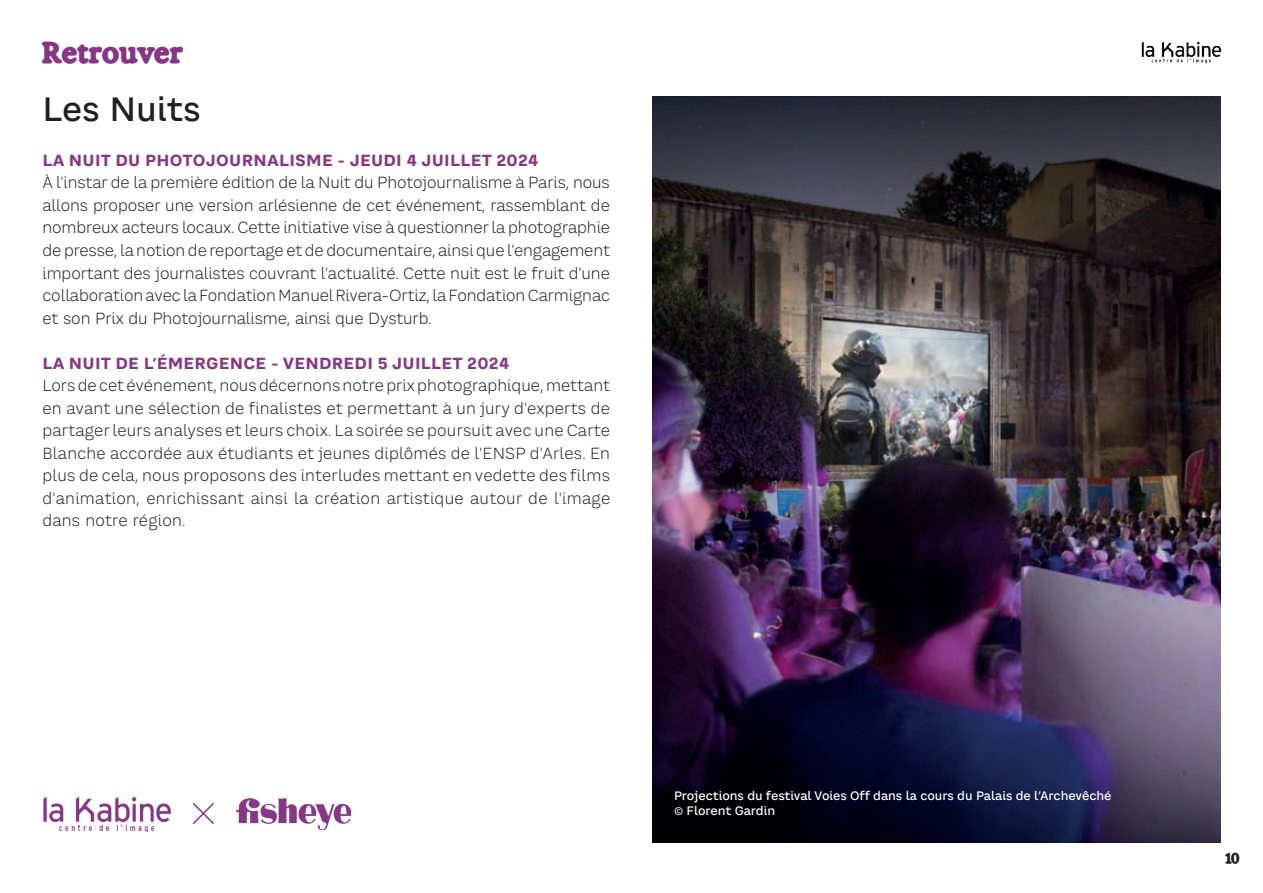
<style>
.page{position:relative;width:1263px;height:893px;background:#fff}
.page>*{position:absolute;margin:0;border:0;box-sizing:border-box;transform-origin:0 0}
.t1{font:500 33px "CA Saygon Text";letter-spacing:-.005em;color:#231f20}
.t2{font:27px "Exposure 70 Regular";letter-spacing:.05em;color:#873685}
.t3{font:300 15.75px/22.5px "CA Saygon Text";letter-spacing:-.005em;color:#231f20;text-align:justify}
.t4{font:700 15.75px "CA Saygon Text";letter-spacing:.015em;color:#873685}
.t5{font:13.5px "Exposure 70 Regular";color:#231f20}
.t6{font:500 12px/15px "CA Saygon Text";letter-spacing:-.005em;color:#fff}
</style>
<div class="page">
<img style="left:1141px;top:41px;width:81px;height:23px">
<img style="left:653px;top:96px;width:567px;height:746px">
<img style="left:43px;top:796px;width:128px;height:36px">
<img style="left:236px;top:799px;width:115px;height:30px">
<svg style="left:192px;top:802px;width:22px;height:22px"></svg>
<h2 class="t2" style="left:43px;top:31px;width:141px">Retrouver</h2>
<h1 class="t1" style="left:43px;top:85px;width:160px">Les Nuits</h1>
<p class="t4" style="left:43px;top:148px;width:497px">LA NUIT DU PHOTOJOURNALISME - JEUDI 4 JUILLET 2024</p>
<p class="t3" style="left:43px;top:171px;width:569px">À l'instar de la première édition de la Nuit du Photojournalisme à Paris, nous allons proposer une version arlésienne de cet événement, rassemblant de nombreux acteurs locaux. Cette initiative vise à questionner la photographie de presse, la notion de reportage et de documentaire, ainsi que l'engagement important des journalistes couvrant l'actualité. Cette nuit est le fruit d'une collaboration avec la Fondation Manuel Rivera-Ortiz, la Fondation Carmignac et son Prix du Photojournalisme, ainsi que Dysturb.</p>
<p class="t4" style="left:43px;top:351px;width:468px">LA NUIT DE L’ÉMERGENCE - VENDREDI 5 JUILLET 2024</p>
<p class="t3" style="left:43px;top:374px;width:569px">Lors de cet événement, nous décernons notre prix photographique, mettant en avant une sélection de finalistes et permettant à un jury d'experts de partager leurs analyses et leurs choix. La soirée se poursuit avec une Carte Blanche accordée aux étudiants et jeunes diplômés de l'ENSP d'Arles. En plus de cela, nous proposons des interludes mettant en vedette des films d'animation, enrichissant ainsi la création artistique autour de l'image dans notre région.</p>
<p class="t6" style="left:674px;top:788px;width:439px">Projections du festival Voies Off dans la cours du Palais de l’Archevêché © Florent Gardin</p>
<p class="t5" style="left:1226px;top:848px;width:15px">10</p>
</div>
